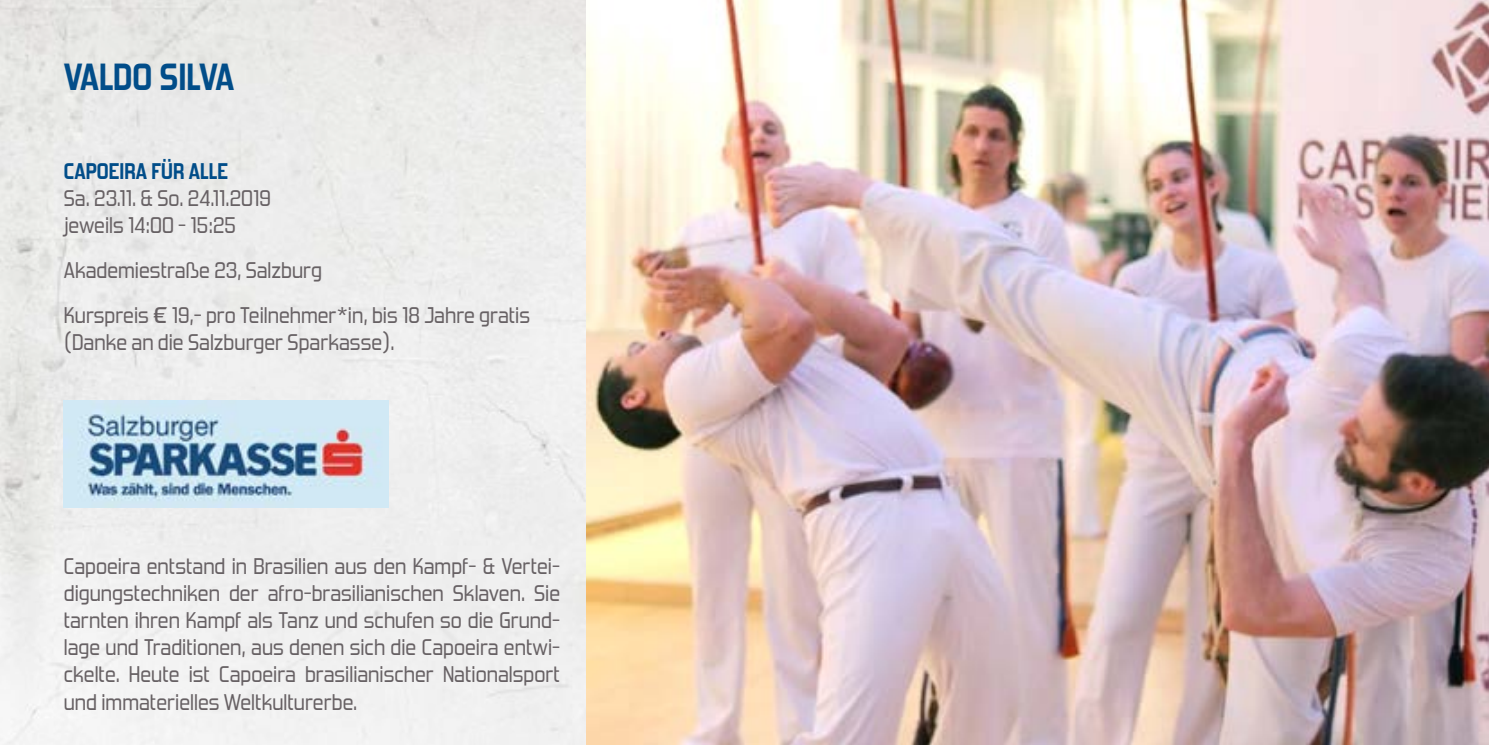
<style>
.page{position:relative;width:1489px;height:745px;background:#fff}
.page>*{position:absolute;margin:0;border:0;box-sizing:border-box;transform-origin:0 0}
.t1{font:700 37.5px "Forgotten Futurist Rg";color:#014d89}
.t2{font:22.5px/27px "Forgotten Futurist Rg";color:#676164}
.t3{font:700 22.5px "Forgotten Futurist Rg";color:#014d89}
</style>
<div class="page">
<img style="left:586px;top:0;width:902px;height:744px">
<img style="left:64px;top:400px;width:324px;height:106px">
<h1 class="t1" style="left:64px;top:54px;width:172px">VALDO SILVA</h1>
<p class="t3" style="left:64px;top:157px;width:166px">CAPOEIRA FÜR ALLE</p>
<p class="t2" style="left:64px;top:184px;width:208px">Sa. 23.11. &amp; So. 24.11.2019 jeweils 14:00 - 15:25</p>
<p class="t2" style="left:64px;top:247px;width:468px;line-height:45px">Akademiestraße 23, Salzburg<br>Kurspreis € 19,- pro Teilnehmer*in, bis 18 Jahre gratis</p>
<p class="t2" style="left:64px;top:328px;width:332px">(Danke an die Salzburger Sparkasse).</p>
<p class="t2" style="left:64px;top:552px;width:498px;text-align:justify">Capoeira entstand in Brasilien aus den Kampf- &amp; Vertei&shy;digungstechniken der afro-brasilianischen Sklaven. Sie tarnten ihren Kampf als Tanz und schufen so die Grund&shy;lage und Traditionen, aus denen sich die Capoeira entwi&shy;ckelte. Heute ist Capoeira brasilianischer Nationalsport und immaterielles Weltkulturerbe.</p>
</div>
